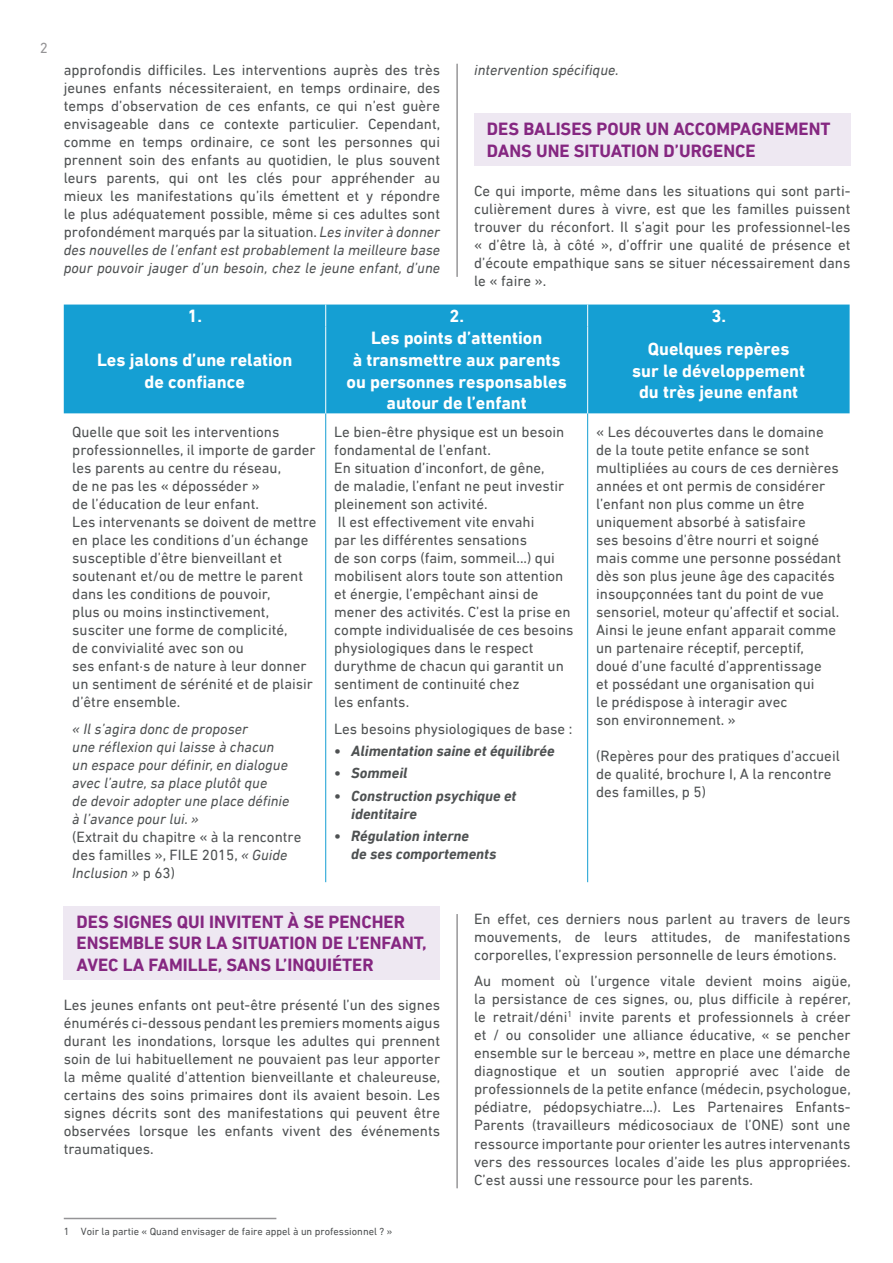
<style>
.page{position:relative;width:893px;height:1263px;background:#fff}
.page>*{position:absolute;margin:0;border:0;box-sizing:border-box;transform-origin:0 0}
.t1{font:700 18px/21.6px "DIN Next LT Pro";color:#fff;text-align:center}
.Titre_H2{font:700 18px/21.6px "DIN Next LT Pro";color:#852781}
.t2{font:15px/18px "DIN Next LT Pro";color:#4e5152;text-align:justify}
.t3{font:italic 15px/18px "DIN Next LT Pro";color:#4e5152}
.t4{font:italic 700 15px/18px "DIN Next LT Pro";color:#4e5152}
.t5{font:15px "DIN Next LT Pro";color:#959496}
.Note_de_bas_de_page{font:10.5px "DIN Next LT Pro";color:#4e5152}
.s1{font-style:italic}
.s2{font-style:normal}
</style>
<div class="page">
<hr style="left:64px;top:1218px;width:212px;height:1px;background:#959496">
<div style="left:474px;top:113px;width:376px;height:52px;background:#eee8f2"></div>
<div style="left:64px;top:305px;width:786px;height:108px;background:#159fd3"></div>
<hr style="left:325px;top:413px;width:1px;height:469px;background:#159fd3">
<hr style="left:587px;top:413px;width:1px;height:469px;background:#159fd3">
<svg style="left:325px;top:305px;width:1px;height:22px"></svg>
<svg style="left:587px;top:305px;width:1px;height:22px"></svg>
<hr style="left:325px;top:327px;width:1px;height:86px;background:#fff">
<hr style="left:587px;top:327px;width:1px;height:86px;background:#fff">
<div style="left:64px;top:905px;width:376px;height:74px;background:#eee8f2"></div>
<hr style="left:457px;top:64px;width:1px;height:213px;background:#959496">
<hr style="left:457px;top:914px;width:1px;height:274px;background:#959496">
<p class="t5" style="left:40px;top:39px;width:10px">2</p>
<p class="t2" style="left:64px;top:61px;width:378px">approfondis difficiles. Les interventions auprès des très jeunes enfants nécessiteraient, en temps ordinaire, des temps d’observation de ces enfants, ce qui n’est guère envisageable dans ce contexte particulier. Cependant, comme en temps ordinaire, ce sont les personnes qui prennent soin des enfants au quotidien, le plus souvent leurs parents, qui ont les clés pour appréhender au mieux les manifestations qu’ils émettent et y répondre le plus adéquatement possible, même si ces adultes sont profondément marqués par la situation. <span class="s1">Les inviter à donner des nouvelles de l’enfant est probablement la meilleure base pour pouvoir jauger d’un besoin, chez le jeune enfant, d’une</span></p>
<p class="t3" style="left:474px;top:61px;width:146px">intervention spécifique.</p>
<h2 class="Titre_H2" style="left:487px;top:118px;width:345px">DES BALISES POUR UN ACCOMPAGNEMENT<br>DANS UNE SITUATION D’URGENCE</h2>
<p class="t2" style="left:474px;top:181px;width:378px">Ce qui importe, même dans les situations qui sont parti&shy;culièrement dures à vivre, est que les familles puissent trouver du réconfort. Il s’agit pour les professionnel-les « d’être là, à côté », d’offrir une qualité de présence et d’écoute empathique sans se situer nécessairement dans le « faire ».</p>
<p class="t1" style="left:188px;top:305px;width:16px">1.</p>
<p class="t1" style="left:449px;top:305px;width:16px">2.</p>
<p class="t1" style="left:711px;top:305px;width:16px">3.</p>
<p class="t1" style="left:97px;top:349px;width:197px">Les jalons d’une relation de confiance</p>
<p class="t1" style="left:347px;top:327px;width:222px">Les points d’attention<br>à transmettre aux parents ou personnes responsables autour de l’enfant</p>
<p class="t1" style="left:632px;top:338px;width:174px">Quelques repères<br>sur le développement du très jeune enfant</p>
<p class="t2" style="left:72px;top:423px;width:246px;text-align:left">Quelle que soit les interventions professionnelles, il importe de garder les parents au centre du réseau,<br>de ne pas les « déposséder »<br>de l’éducation de leur enfant.<br>Les intervenants se doivent de mettre en place les conditions d’un échange susceptible d’être bienveillant et soutenant et/ou de mettre le parent dans les conditions de pouvoir,<br>plus ou moins instinctivement, susciter une forme de complicité,<br>de convivialité avec son ou<br>ses enfant·s de nature à leur donner un sentiment de sérénité et de plaisir d’être ensemble.</p>
<p class="t3" style="left:72px;top:720px;width:231px">« Il s’agira donc de proposer<br>une réflexion qui laisse à chacun<br>un espace pour définir, en dialogue avec l’autre, sa place plutôt que<br>de devoir adopter une place définie<br>à l’avance pour lui. »<br><span class="s2">(Extrait du chapitre « à la rencontre des familles », FILE 2015,</span> « Guide<br>Inclusion » <span class="s2">p 63)</span></p>
<p class="t2" style="left:334px;top:423px;width:241px;text-align:left">Le bien-être physique est un besoin fondamental de l’enfant.<br>En situation d’inconfort, de gêne,<br>de maladie, l’enfant ne peut investir pleinement son activité.<br>Il est effectivement vite envahi<br>par les différentes sensations<br>de son corps (faim, sommeil...) qui mobilisent alors toute son attention et énergie, l’empêchant ainsi de mener des activités. C’est la prise en compte individualisée de ces besoins physiologiques dans le respect durythme de chacun qui garantit un sentiment de continuité chez<br>les enfants.</p>
<p class="t2" style="left:334px;top:720px;width:240px">Les besoins physiologiques de base :</p>
<p class="t4" style="left:334px;top:742px;width:222px">• Alimentation saine et équilibrée</p>
<p class="t4" style="left:334px;top:764px;width:75px">• Sommeil</p>
<p class="t4" style="left:351px;top:786px;width:167px;text-indent:-17px">• Construction psychique et identitaire</p>
<p class="t4" style="left:351px;top:827px;width:147px;text-indent:-17px">• Régulation interne<br>de ses comportements</p>
<p class="t2" style="left:596px;top:423px;width:246px;text-align:left">« Les découvertes dans le domaine de la toute petite enfance se sont multipliées au cours de ces dernières années et ont permis de considérer l’enfant non plus comme un être uniquement absorbé à satisfaire<br>ses besoins d’être nourri et soigné mais comme une personne possédant dès son plus jeune âge des capacités insoupçonnées tant du point de vue sensoriel, moteur qu’affectif et social.<br>Ainsi le jeune enfant apparait comme un partenaire réceptif, perceptif,<br>doué d’une faculté d’apprentissage<br>et possédant une organisation qui<br>le prédispose à interagir avec<br>son environnement. »</p>
<p class="t2" style="left:596px;top:747px;width:245px;text-align:left">(Repères pour des pratiques d’accueil de qualité, brochure I, A la rencontre des familles, p 5)</p>
<h2 class="Titre_H2" style="left:77px;top:910px;width:352px">DES SIGNES QUI INVITENT À SE PENCHER<br>ENSEMBLE SUR LA SITUATION DE L’ENFANT,<br>AVEC LA FAMILLE, SANS L’INQUIÉTER</h2>
<p class="t2" style="left:64px;top:996px;width:378px">Les jeunes enfants ont peut-être présenté l’un des signes énumérés ci-dessous pendant les premiers moments aigus durant les inondations, lorsque les adultes qui prennent soin de lui habituellement ne pouvaient pas leur apporter la même qualité d’attention bienveillante et chaleureuse, certains des soins primaires dont ils avaient besoin. Les signes décrits sont des manifestations qui peuvent être observées lorsque les enfants vivent des événements traumatiques.</p>
<h2 class="Note_de_bas_de_page" style="left:64px;top:1226px;width:330px">1 Voir la partie « Quand envisager de faire appel à un professionnel ? »</h2>
<p class="t2" style="left:474px;top:910px;width:378px">En effet, ces derniers nous parlent au travers de leurs mouvements, de leurs attitudes, de manifestations corporelles, l’expression personnelle de leurs émotions.</p>
<p class="t2" style="left:474px;top:972px;width:378px">Au moment où l’urgence vitale devient moins aigüe, la persistance de ces signes, ou, plus difficile à repérer, le retrait/déni<sup>1</sup> invite parents et professionnels à créer et / ou consolider une alliance éducative, « se pencher ensemble sur le berceau », mettre en place une démarche diagnostique et un soutien approprié avec l’aide de professionnels de la petite enfance (médecin, psychologue, pédiatre, pédopsychiatre...). Les Partenaires Enfants-Parents (travailleurs médicosociaux de l’ONE) sont une ressource importante pour orienter les autres intervenants vers des ressources locales d’aide les plus appropriées.<br>C’est aussi une ressource pour les parents.</p>
</div>
